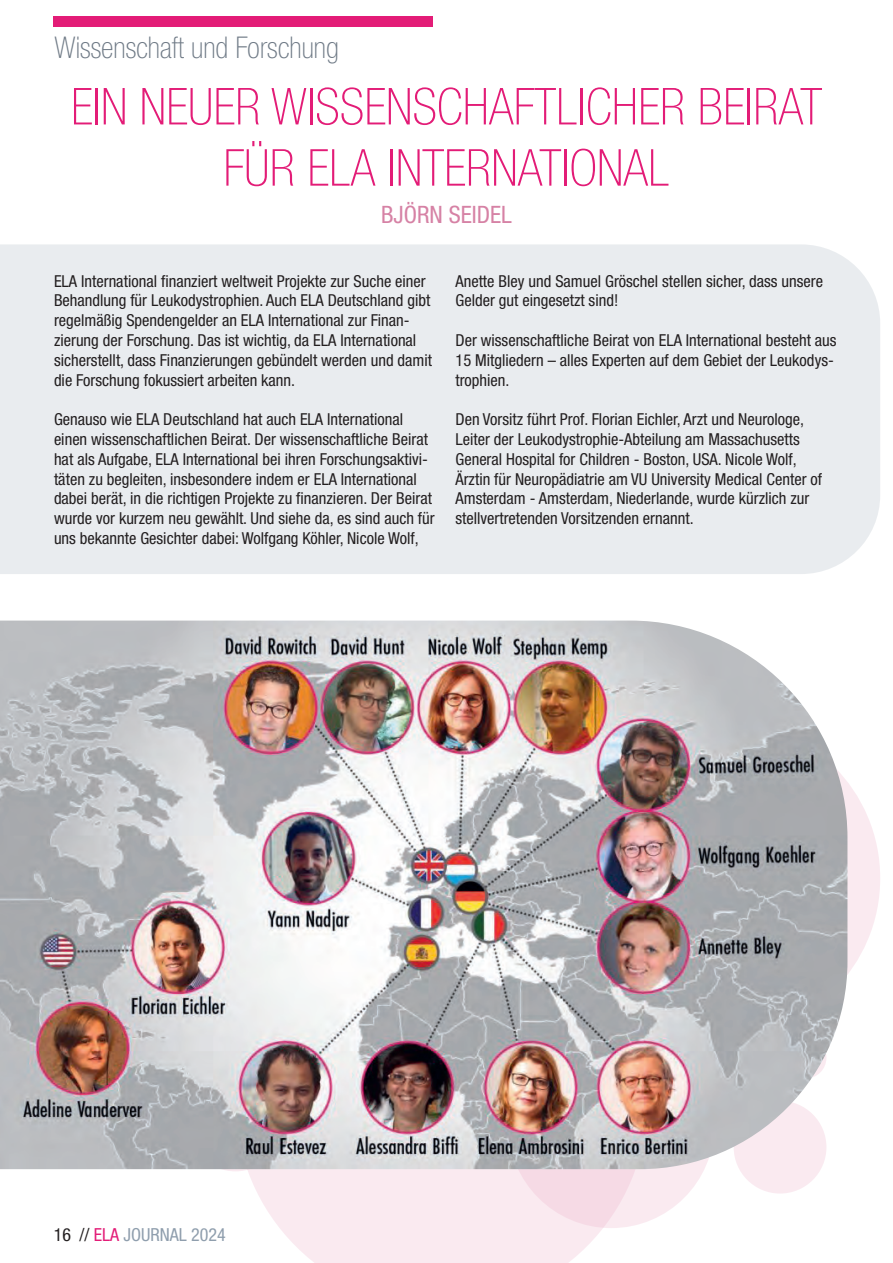
<style>
.page{position:relative;width:893px;height:1263px;background:#fff}
.page>*{position:absolute;margin:0;border:0;box-sizing:border-box;transform-origin:0 0}
.Überschrift_inhalt{font:100 condensed 51px/61.2px "Helvetica Neue LT Std";color:#e31c77;text-align:center}
.t1{font:100 condensed 30px "Helvetica Neue LT Std";color:#6f7a86}
.Überschrift_inhalt-2{font:condensed 24px "Helvetica Neue LT Std";color:#d682a5}
.t2{font:condensed 18px "Helvetica Neue LT Std";color:#8f9ead}
.Text{font:condensed 16.5px/19.8px "Helvetica Neue LT Std";color:#231f20}
.s1{color:#231f20}
.s2{color:#e31c77}
</style>
<div class="page">
<div style="left:53px;top:17px;width:380px;height:10px;background:#e31c77"></div>
<div style="left:563px;top:720px;width:317px;height:317px;background:#faeaf0;border-radius:50%"></div>
<svg style="left:242px;top:1169px;width:403px;height:94px;fill:#faeaf0"></svg>
<svg style="left:508px;top:1022px;width:206px;height:206px;background:#f7e0e9"></svg>
<div style="left:734px;top:1101px;width:92px;height:92px;background:#faeaf0;border-radius:50%"></div>
<div style="left:0;top:244px;width:880px;height:330px;background:#e9ecef"></div>
<img style="left:0;top:620px;width:847px;height:549px">
<h2 class="t1" style="left:55px;top:31px;width:286px">Wissenschaft und Forschung</h2>
<p class="Überschrift_inhalt" style="left:71px;top:75px;width:753px">EIN NEUER WISSENSCHAFTLICHER BEIRAT<br>FÜR ELA INTERNATIONAL</p>
<p class="Überschrift_inhalt-2" style="left:381px;top:201px;width:132px">BJÖRN SEIDEL</p>
<p class="Text" style="left:54px;top:271px;width:380px">ELA International finanziert weltweit Projekte zur Suche einer Behandlung für Leukodystrophien. Auch ELA Deutschland gibt regelmäßig Spendengelder an ELA International zur Finan&shy;zierung der Forschung. Das ist wichtig, da ELA International sicherstellt, dass Finanzierungen gebündelt werden und damit die Forschung fokussiert arbeiten kann.</p>
<p class="Text" style="left:54px;top:409px;width:382px">Genauso wie ELA Deutschland hat auch ELA International einen wissenschaftlichen Beirat. Der wissenschaftliche Beirat hat als Aufgabe, ELA International bei ihren Forschungsaktivi&shy;täten zu begleiten, insbesondere indem er ELA International dabei berät, in die richtigen Projekte zu finanzieren. Der Beirat wurde vor kurzem neu gewählt. Und siehe da, es sind auch für uns bekannte Gesichter dabei: Wolfgang Köhler, Nicole Wolf,</p>
<p class="Text" style="left:455px;top:271px;width:369px">Anette Bley und Samuel Gröschel stellen sicher, dass unsere<br>Gelder gut eingesetzt sind!</p>
<p class="Text" style="left:455px;top:330px;width:383px">Der wissenschaftliche Beirat von ELA International besteht aus<br>15 Mitgliedern – alles Experten auf dem Gebiet der Leukodys&shy;trophien.</p>
<p class="Text" style="left:455px;top:409px;width:368px">Den Vorsitz führt Prof. Florian Eichler, Arzt und Neurologe, Leiter der Leukodystrophie-Abteilung am Massachusetts General Hospital for Children - Boston, USA. Nicole Wolf, Ärztin für Neuropädiatrie am VU University Medical Center of Amsterdam - Amsterdam, Niederlande, wurde kürzlich zur stellvertretenden Vorsitzenden ernannt.</p>
<p class="t2" style="left:54px;top:1224px;width:174px"><span class="s1">16 //</span> <span class="s2">ELA</span> JOURNAL 2024</p>
</div>
